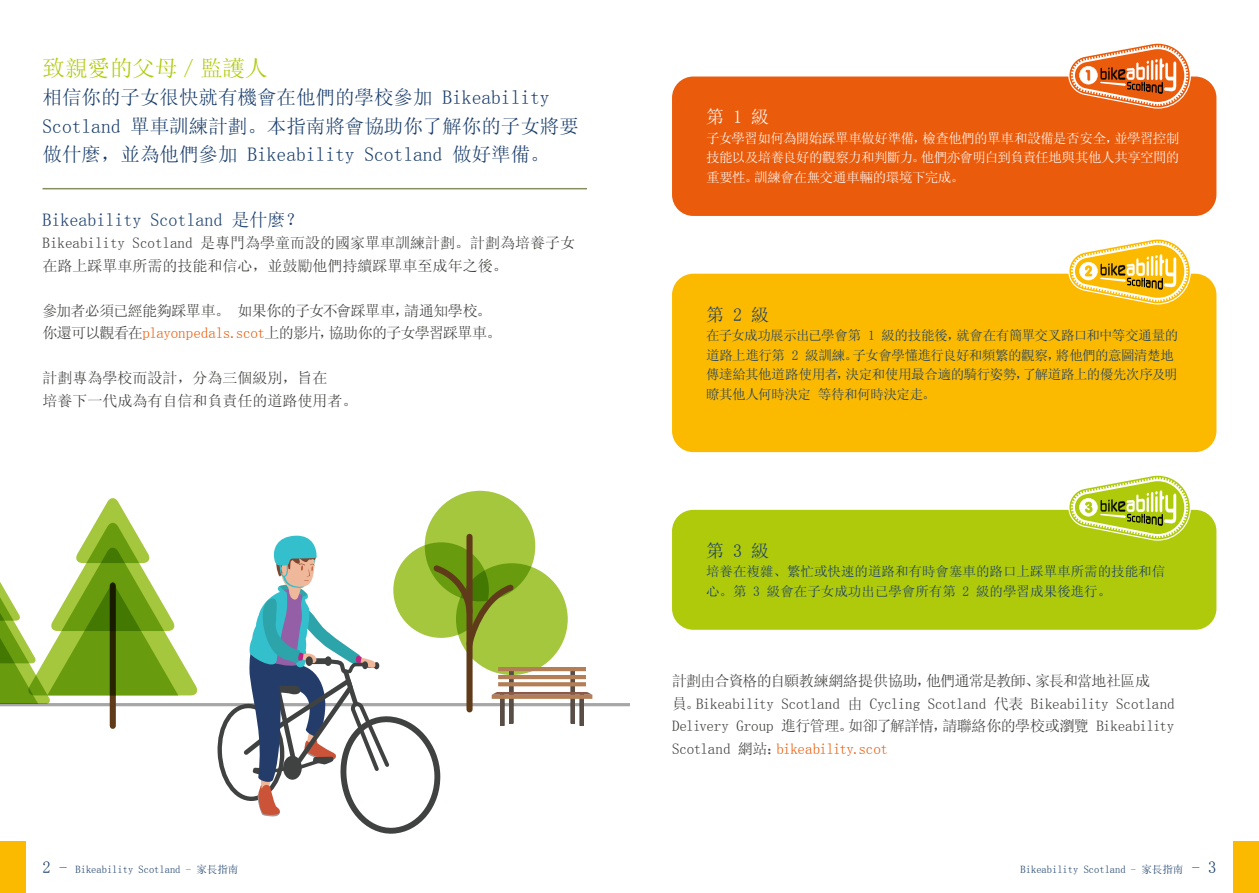
<style>
.page{position:relative;width:1259px;height:893px;background:#fff}
.page>*{position:absolute;margin:0;border:0;box-sizing:border-box;transform-origin:0 0}
.t1{font:22.5px "Sim Sun";color:#afca0b}
.t2{font:19.5px/28.5px "Sim Sun";color:#183c6a}
.t3{font:18px "Sim Sun";color:#183c6a}
.t4{font:18px "Sim Sun";color:#fff}
.t5{font:15px/22.5px "Sim Sun";letter-spacing:-.03em;color:#3c3c3b}
.t6{font:15px/22.5px "Sim Sun";letter-spacing:-.01em;color:#3c3c3b}
.t7{font:15px/22.5px "Sim Sun";letter-spacing:-.04em;color:#3c3c3b}
.t8{font:13.5px/19.5px "Sim Sun";letter-spacing:-.02em;color:#183c6a}
.t9{font:13.5px/19.5px "Sim Sun";letter-spacing:-.04em;color:#fff;text-align:justify}
.t10{font:13.5px/19.5px "Sim Sun";color:#183c6a}
.t11{font:10.5px "Sim Sun";color:#183c6a}
.s1{color:#ea5b0b}
.s2{font-size:16.5px}
</style>
<div class="page">
<hr style="left:43px;top:188px;width:544px;height:1px;background:#858d61">
<div style="left:672px;top:77px;width:544px;height:139px;background:#ea5b0b;border-radius:21px"></div>
<div style="left:672px;top:274px;width:544px;height:178px;background:#fbba00;border-radius:21px"></div>
<div style="left:672px;top:510px;width:544px;height:120px;background:#afca0b;border-radius:21px"></div>
<hr style="left:0;top:703px;width:629px;height:3px;background:#a7a6a6">
<div style="left:110px;top:585px;width:6px;height:141px;background:#603b1a"></div>
<hr style="left:0;top:635px;width:1px;height:88px;background:#603b1a">
<svg style="left:0;top:498px;width:197px;height:206px"></svg>
<div style="left:425px;top:491px;width:110px;height:110px;background:#a4c73e;border-radius:50%"></div>
<svg style="left:214px;top:535px;width:378px;height:299px"></svg>
<svg style="left:492px;top:695px;width:100px;height:4px"></svg>
<svg style="left:498px;top:682px;width:88px;height:4px"></svg>
<hr style="left:498px;top:675px;width:88px;height:4px;background:#b37d55">
<hr style="left:498px;top:667px;width:88px;height:4px;background:#b37d55">
<div style="left:0;top:842px;width:26px;height:51px;background:#fbba00"></div>
<div style="left:1233px;top:842px;width:26px;height:51px;background:#fbba00"></div>
<svg style="left:1068px;top:43px;width:123px;height:66px"></svg>
<svg style="left:1068px;top:239px;width:123px;height:65px"></svg>
<svg style="left:1068px;top:475px;width:123px;height:66px"></svg>
<h1 class="t1" style="left:43px;top:56px;width:226px">致親愛的父母／監護人</h1>
<h2 class="t2" style="left:43px;top:83px;width:538px">相信你的子女很快就有機會在他們的學校參加 Bikeability<br>Scotland 單車訓練計劃。本指南將會協助你了解你的子女將要做什麼，並為他們參加 Bikeability Scotland 做好準備。</h2>
<p class="t3" style="left:43px;top:211px;width:263px">Bikeability Scotland 是什麼？</p>
<p class="t6" style="left:43px;top:232px;width:534px">Bikeability Scotland 是專門為學童而設的國家單車訓練計劃。計劃為培養子女在路上踩單車所需的技能和信心，並鼓勵他們持續踩單車至成年之後。</p>
<p class="t7" style="left:43px;top:299px;width:460px">參加者必須已經能夠踩單車。 如果你的子女不會踩單車，請通知學校。你還可以觀看在<span class="s1">playonpedals.scot</span>上的影片，協助你的子女學習踩單車。</p>
<p class="t6" style="left:43px;top:367px;width:317px">計劃專為學校而設計，分為三個級別，旨在<br>培養下一代成為有自信和負責任的道路使用者。</p>
<p class="t4" style="left:706px;top:108px;width:64px">第 1 級</p>
<p class="t9" style="left:706px;top:128px;width:475px">子女學習如何為開始踩單車做好準備，檢查他們的單車和設備是否安全，並學習控制技能以及培養良好的觀察力和判斷力。他們亦會明白到負責任地與其他人共享空間的重要性。訓練會在無交通車輛的環境下完成。</p>
<p class="t3" style="left:706px;top:305px;width:64px">第 2 級</p>
<p class="t8" style="left:706px;top:325px;width:474px">在子女成功展示出已學會第 1 級的技能後，就會在有簡單交叉路口和中等交通量的道路上進行第 2 級訓練。子女會學懂進行良好和頻繁的觀察，將他們的意圖清楚地傳達給其他道路使用者，決定和使用最合適的騎行姿勢，了解道路上的優先次序及明瞭其他人何時決定 等待和何時決定走。</p>
<p class="t3" style="left:706px;top:541px;width:64px">第 3 級</p>
<p class="t10" style="left:706px;top:562px;width:460px">培養在複雜、繁忙或快速的道路和有時會塞車的路口上踩單車所需的技能和信心。第 3 級會在子女成功出已學會所有第 2 級的學習成果後進行。</p>
<p class="t5" style="left:672px;top:670px;width:504px">計劃由合資格的自願教練網絡提供協助，他們通常是教師、家長和當地社區成<br>員。Bikeability Scotland 由 Cycling Scotland 代表 Bikeability Scotland Delivery Group 進行管理。如卻了解詳情，請聯絡你的學校或瀏覽 Bikeability Scotland 網站：<span class="s1">bikeability.scot</span></p>
<p class="t11" style="left:43px;top:864px;width:197px"><span class="s2">2 -</span> Bikeability Scotland - 家長指南</p>
<p class="t11" style="left:1020px;top:864px;width:197px">Bikeability Scotland - 家長指南 <span class="s2">- 3</span></p>
</div>
